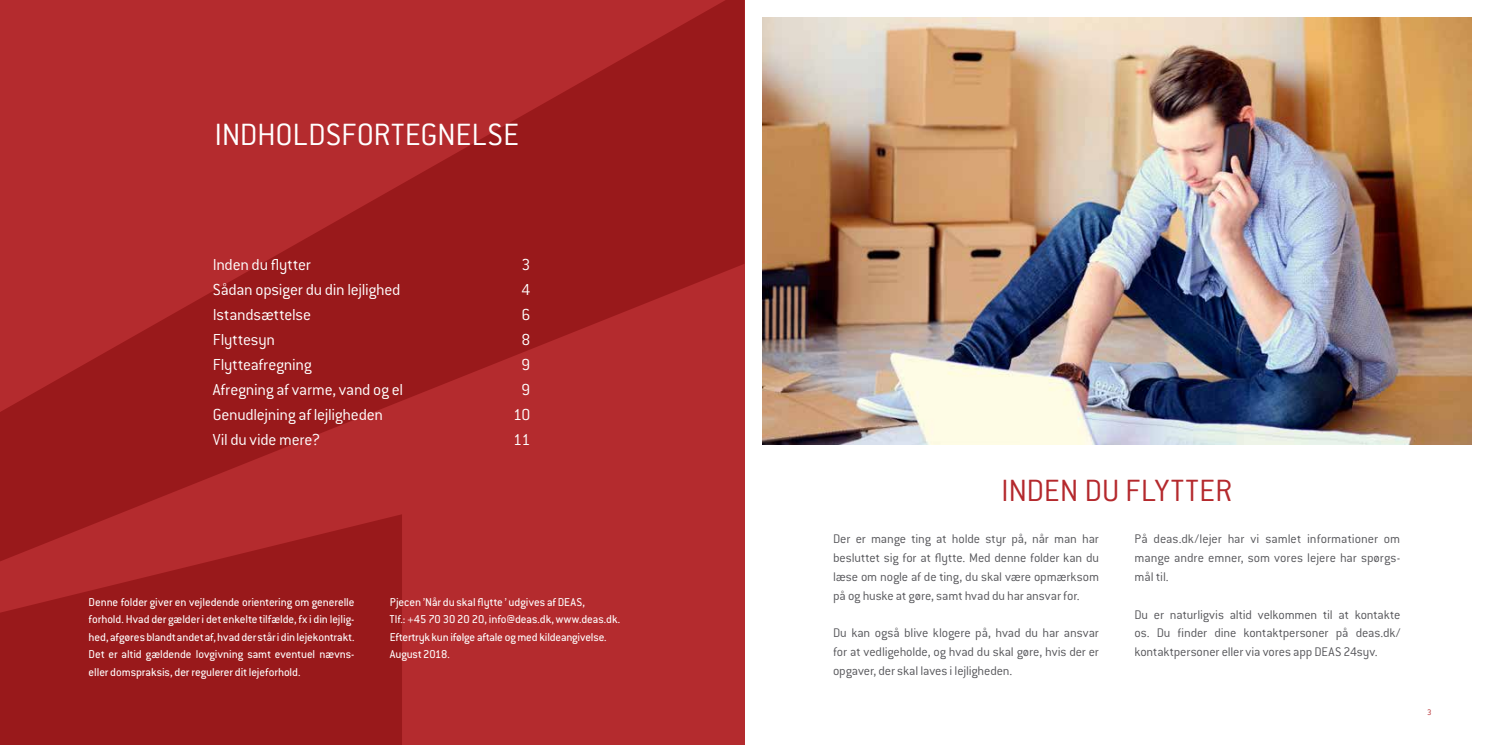
<style>
.page{position:relative;width:1489px;height:745px;background:#fff}
.page>*{position:absolute;margin:0;border:0;box-sizing:border-box;transform-origin:0 0}
.t1{font:300 33.75px "Conduit ITC Std";letter-spacing:-.005em;color:#fff}
.t2{font:300 33.75px "Conduit ITC Std";letter-spacing:-.005em;color:#b4292d}
.t3{font:300 17.5px "Conduit ITC Std";letter-spacing:-.015em;color:#fff}
.t4{font:300 13.75px/18.8px "Conduit ITC Std";letter-spacing:-.005em;color:#56565a;text-align:justify}
.t5{font:12.5px/17.5px "Conduit ITC Std";letter-spacing:-.005em;color:#fff;text-align:justify}
.t6{font:300 8.75px "Conduit ITC Std";color:#b4292d}
</style>
<div class="page">
<img style="left:762px;top:18px;width:708px;height:426px">
<div style="left:0;top:0;width:744px;height:744px;background:#b42b2e"></div>
<div style="left:0;top:565px;width:402px;height:179px;background:#99191b"></div>
<svg style="left:0;top:0;width:744px;height:565px"></svg>
<h1 class="t1" style="left:214px;top:114px;width:306px">INDHOLDSFORTEGNELSE</h1>
<p class="t3" style="left:213px;top:253px;width:100px">Inden du flytter</p>
<p class="t3" style="left:521px;top:253px;width:10px">3</p>
<p class="t3" style="left:213px;top:278px;width:189px">Sådan opsiger du din lejlighed</p>
<p class="t3" style="left:521px;top:278px;width:10px">4</p>
<p class="t3" style="left:213px;top:303px;width:100px">Istandsættelse</p>
<p class="t3" style="left:521px;top:303px;width:10px">6</p>
<p class="t3" style="left:213px;top:328px;width:64px">Flyttesyn</p>
<p class="t3" style="left:521px;top:328px;width:10px">8</p>
<p class="t3" style="left:213px;top:353px;width:101px">Flytteafregning</p>
<p class="t3" style="left:521px;top:353px;width:10px">9</p>
<p class="t3" style="left:213px;top:378px;width:192px">Afregning af varme, vand og el</p>
<p class="t3" style="left:521px;top:378px;width:10px">9</p>
<p class="t3" style="left:213px;top:403px;width:172px">Genudlejning af lejligheden</p>
<p class="t3" style="left:513px;top:403px;width:19px">10</p>
<p class="t3" style="left:213px;top:428px;width:109px">Vil du vide mere?</p>
<p class="t3" style="left:513px;top:428px;width:19px">11</p>
<p class="t5" style="left:89px;top:592px;width:267px">Denne folder giver en vejledende orientering om generelle forhold. Hvad der gælder i det enkelte tilfælde, fx i din lejlig&shy;hed, afgøres blandt andet af, hvad der står i din lejekontrakt.<br>Det er altid gældende lovgivning samt eventuel nævns&shy;eller domspraksis, der regulerer dit lejeforhold.</p>
<p class="t5" style="left:390px;top:592px;width:232px;text-align:left">Pjecen ’Når du skal flytte ’ udgives af DEAS,<br>Tlf.: +45 70 30 20 20, info@deas.dk, www.deas.dk.<br>Eftertryk kun ifølge aftale og med kildeangivelse.<br>August 2018.</p>
<h1 class="t2" style="left:1001px;top:470px;width:232px">INDEN DU FLYTTER</h1>
<p class="t4" style="left:833px;top:529px;width:267px">Der er mange ting at holde styr på, når man har besluttet sig for at flytte. Med denne folder kan du læse om nogle af de ting, du skal være opmærksom på og huske at gøre, samt hvad du har ansvar for.</p>
<p class="t4" style="left:833px;top:623px;width:267px">Du kan også blive klogere på, hvad du har ansvar for at vedligeholde, og hvad du skal gøre, hvis der er opgaver, der skal laves i lejligheden.</p>
<p class="t4" style="left:1134px;top:529px;width:267px">På deas.dk/lejer har vi samlet informationer om mange andre emner, som vores lejere har spørgs&shy;mål til.</p>
<p class="t4" style="left:1134px;top:604px;width:267px">Du er naturligvis altid velkommen til at kontakte os. Du finder dine kontaktpersoner på deas.dk/ kontaktpersoner eller via vores app DEAS 24syv.</p>
<p class="t6" style="left:1426px;top:706px;width:6px">3</p>
</div>
